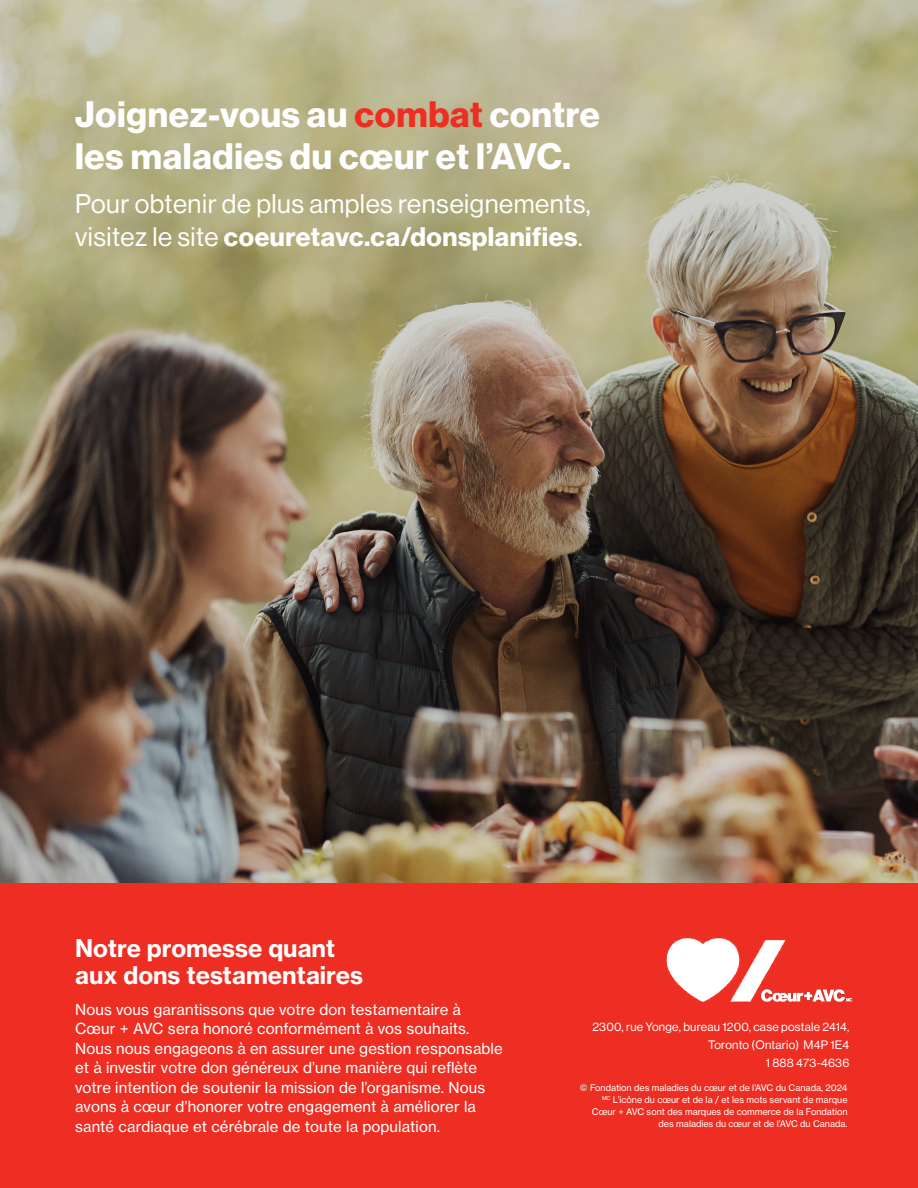
<style>
.page{position:relative;width:918px;height:1188px;background:#fff}
.page>*{position:absolute;margin:0;border:0;box-sizing:border-box;transform-origin:0 0}
.t1{font:36px/42px "N Haas Grotesk DS Std 75 Bd";letter-spacing:.02em;color:#fff}
.t2{font:26.4px/33px "N Haas Grotesk DS Std 55 Rg";letter-spacing:.02em;color:#fff}
.t3{font:24px/27px "N Haas Grotesk TX Std 75 Bd";color:#fff}
.t4{font:15px/19.5px "N Haas Grotesk TX Std 55 Rg";letter-spacing:.01em;color:#fff}
.t5{font:12px "N Haas Grotesk DS Std 55 Rg";letter-spacing:.02em;color:#fff}
.t6{font:9px/12px "N Haas Grotesk TX Std 55 Rg";color:#fff;text-align:right}
.s1{color:#ee2e22}
.s2{font-family:"N Haas Grotesk DS Std 75 Bd"}
</style>
<div class="page">
<img style="left:0;top:0;width:918px;height:884px">
<div style="left:0;top:884px;width:918px;height:304px;background:#ee2e22"></div>
<img style="left:666px;top:936px;width:187px;height:66px">
<p class="t1" style="left:75px;top:94px;width:527px">Joignez-vous au <span class="s1">combat</span> contre les maladies du cœur et l’AVC.</p>
<p class="t2" style="left:75px;top:188px;width:517px">Pour obtenir de plus amples renseignements, visitez le site <span class="s2">coeuretavc.ca/donsplanifies</span>.</p>
<p class="t3" style="left:75px;top:934px;width:289px">Notre promesse quant aux dons testamentaires</p>
<p class="t4" style="left:75px;top:999px;width:429px">Nous vous garantissons que votre don testamentaire à Cœur + AVC sera honoré conformément à vos souhaits.<br>Nous nous engageons à en assurer une gestion responsable et à investir votre don généreux d’une manière qui reflète votre intention de soutenir la mission de l’organisme. Nous avons à cœur d’honorer votre engagement à améliorer la santé cardiaque et cérébrale de toute la population.</p>
<p class="t5" style="left:592px;top:1020px;width:258px">2300, rue Yonge, bureau 1200, case postale 2414,</p>
<p class="t5" style="left:708px;top:1038px;width:143px">Toronto (Ontario) M4P 1E4</p>
<p class="t5" style="left:766px;top:1056px;width:85px">1 888 473-4636</p>
<p class="t6" style="left:580px;top:1081px;width:269px">© Fondation des maladies du cœur et de l’AVC du Canada, 2024</p>
<p class="t6" style="left:592px;top:1093px;width:257px"><sup>MC</sup> L’icône du cœur et de la / et les mots servant de marque<br>Cœur + AVC sont des marques de commerce de la Fondation des maladies du cœur et de l’AVC du Canada.</p>
</div>
